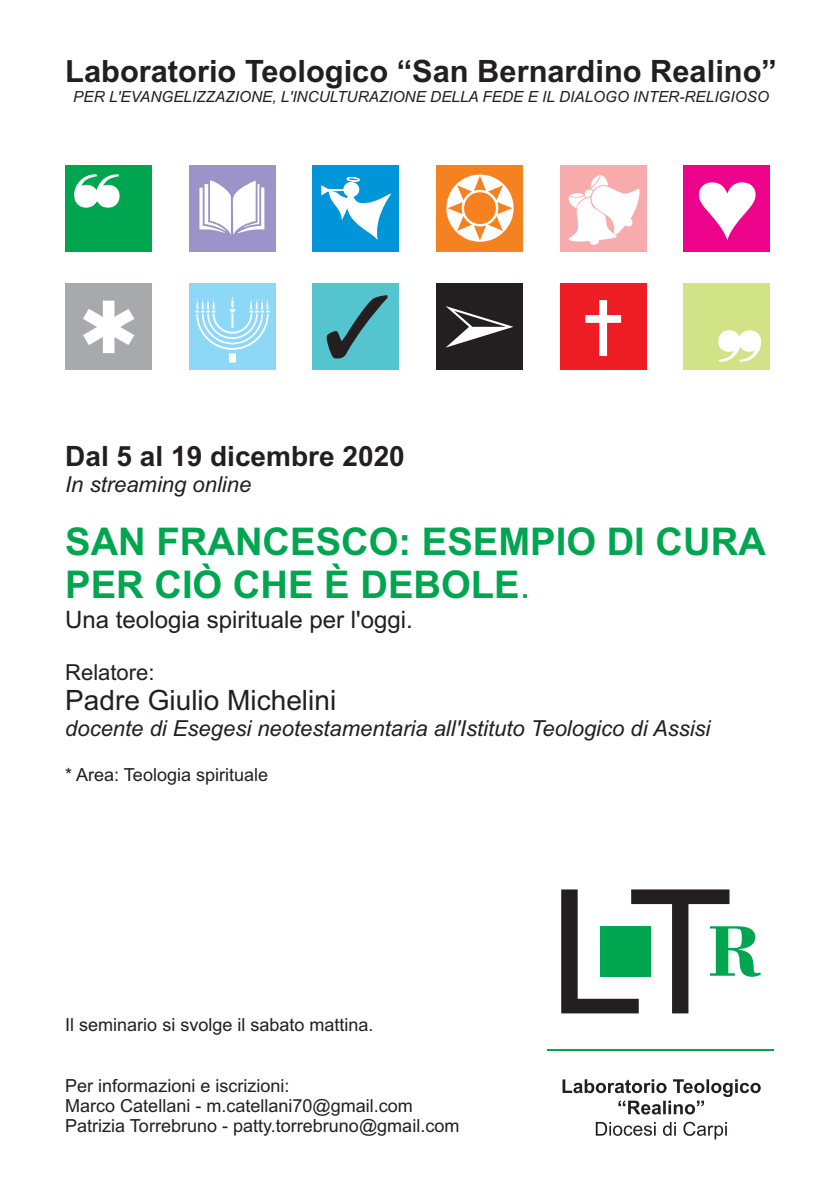
<style>
.page{position:relative;width:840px;height:1191px;background:#fff}
.page>*{position:absolute;margin:0;border:0;box-sizing:border-box;transform-origin:0 0}
.t1{font:700 38.2px/42.6px "Arial";color:#00a54f}
.t2{font:700 30.8px "Arial";color:#231f20}
.t3{font:700 28px "Arial";color:#231f20}
.t4{font:28px "Arial";color:#231f20}
.t5{font:24px "Arial";color:#231f20}
.t6{font:italic 22px "Arial";color:#231f20}
.t7{font:22px "Arial";color:#231f20}
.t8{font:18px/20.2px "Arial";color:#231f20}
.t9{font:italic 15.4px "Arial";color:#231f20}
.s1{font-weight:400}
</style>
<div class="page">
<svg style="left:561px;top:889px;width:199px;height:124px"></svg>
<hr style="left:547px;top:1049px;width:226px;height:2px;background:#00a54f">
<svg style="left:562px;top:1079px;width:198px;height:60px"></svg>
<div style="left:189px;top:165px;width:86px;height:87px;background:#9a94c8"></div>
<svg style="left:199px;top:180px;width:65px;height:55px"></svg>
<div style="left:559px;top:283px;width:87px;height:87px;background:#ee1d23"></div>
<svg style="left:585px;top:300px;width:35px;height:56px"></svg>
<div style="left:312px;top:283px;width:87px;height:87px;background:#54c5cf"></div>
<svg style="left:326px;top:295px;width:61px;height:63px"></svg>
<div style="left:65px;top:165px;width:87px;height:87px;background:#00a54f"></div>
<svg style="left:74px;top:174px;width:45px;height:34px"></svg>
<div style="left:65px;top:283px;width:87px;height:87px;background:#a8a9ad"></div>
<svg style="left:83px;top:301px;width:51px;height:52px"></svg>
<div style="left:436px;top:165px;width:86px;height:87px;background:#f58220"></div>
<svg style="left:446px;top:175px;width:67px;height:67px"></svg>
<div style="left:312px;top:165px;width:87px;height:87px;background:#0095d9"></div>
<svg style="left:321px;top:177px;width:69px;height:63px"></svg>
<div style="left:683px;top:283px;width:86px;height:87px;background:#d2e287"></div>
<svg style="left:718px;top:330px;width:42px;height:32px"></svg>
<div style="left:683px;top:165px;width:86px;height:87px;background:#ed028c"></div>
<svg style="left:698px;top:182px;width:57px;height:58px"></svg>
<div style="left:559px;top:165px;width:87px;height:87px;background:#f8abad"></div>
<div style="left:189px;top:283px;width:86px;height:87px;background:#8dd7f7"></div>
<svg style="left:195px;top:297px;width:74px;height:65px"></svg>
<svg style="left:568px;top:175px;width:71px;height:70px"></svg>
<div style="left:436px;top:283px;width:86px;height:87px;background:#231f20"></div>
<svg style="left:446px;top:306px;width:67px;height:42px"></svg>
<h2 class="t2" style="left:65px;top:60px;width:712px">Laboratorio Teologico “San Bernardino Realino”</h2>
<p class="t9" style="left:73px;top:91px;width:696px">PER L'EVANGELIZZAZIONE, L'INCULTURAZIONE DELLA FEDE E IL DIALOGO INTER-RELIGIOSO</p>
<h3 class="t3" style="left:65px;top:445px;width:341px">Dal 5 al 19 dicembre 2020</h3>
<p class="t6" style="left:65px;top:475px;width:187px">In streaming online</p>
<h1 class="t1" style="left:65px;top:524px;width:701px">SAN FRANCESCO: ESEMPIO DI CURA<br>PER CIÒ CHE È DEBOLE<span class="s1">.</span></h1>
<h3 class="t5" style="left:65px;top:610px;width:349px">Una teologia spirituale per l'oggi.</h3>
<p class="t7" style="left:65px;top:663px;width:91px">Relatore:</p>
<h3 class="t4" style="left:65px;top:689px;width:272px">Padre Giulio Michelini</h3>
<p class="t6" style="left:65px;top:719px;width:646px">docente di Esegesi neotestamentaria all'Istituto Teologico di Assisi</p>
<p class="t8" style="left:65px;top:766px;width:204px">* Area: Teologia spirituale</p>
<p class="t8" style="left:65px;top:1016px;width:310px">Il seminario si svolge il sabato mattina.</p>
<p class="t8" style="left:65px;top:1076px;width:395px">Per informazioni e iscrizioni:<br>Marco Catellani - m.catellani70@gmail.com<br>Patrizia Torrebruno - patty.torrebruno@gmail.com</p>
</div>
